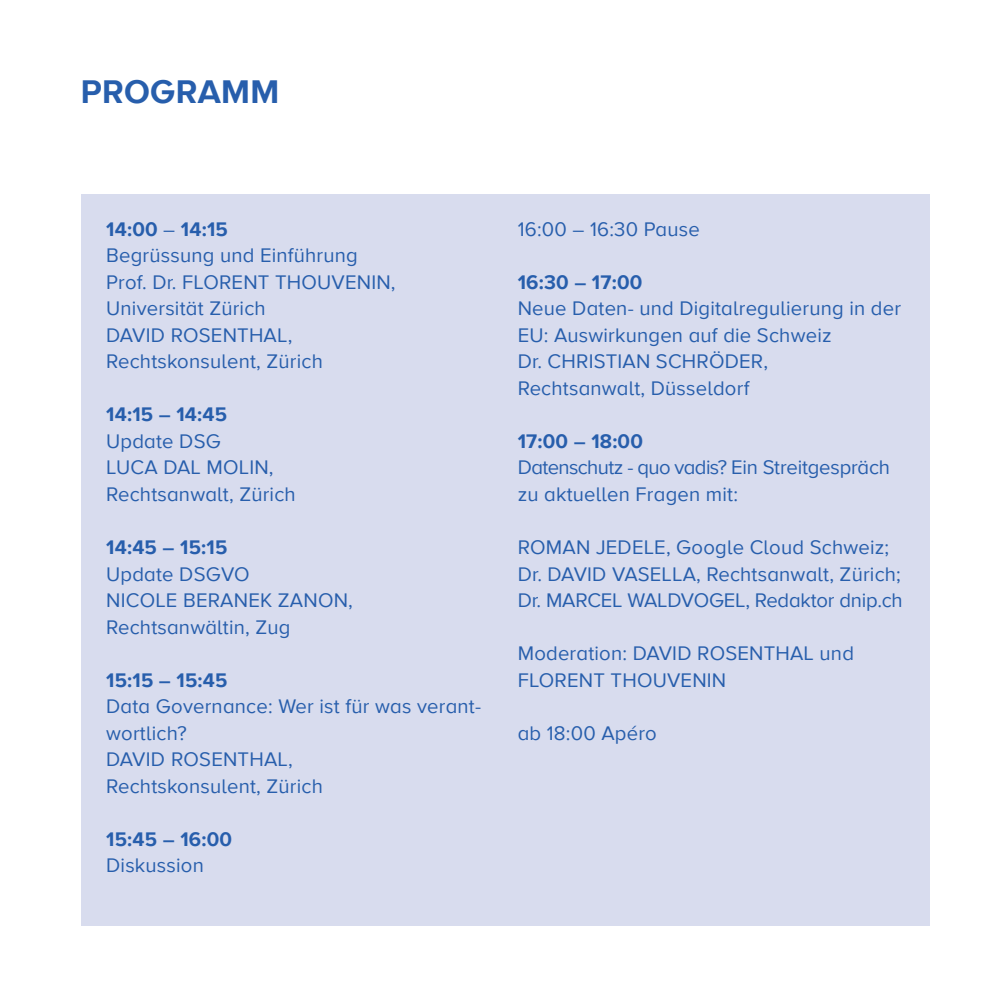
<style>
.page{position:relative;width:989px;height:1002px;background:#fff}
.page>*{position:absolute;margin:0;border:0;box-sizing:border-box;transform-origin:0 0}
.t1{font:700 33.75px "Proxima Nova A";letter-spacing:.01em;color:#275eac}
.t2{font:20.25px/26.6px "Proxima Nova A";letter-spacing:.01em;color:#275eac}
.t3{font:20.25px/26.6px "Proxima Nova A";letter-spacing:-.01em;color:#275eac}
.t4{font:700 20.25px "Proxima Nova A";letter-spacing:.01em;color:#275eac}
.s1{font-weight:400}
</style>
<div class="page">
<div style="left:81px;top:194px;width:848px;height:731px;background:#d8dcee"></div>
<p class="t1" style="left:81px;top:67px;width:200px">PROGRAMM</p>
<p class="t4" style="left:106px;top:214px;width:123px">14:00 <span class="s1">–</span> 14:15</p>
<p class="t2" style="left:106px;top:241px;width:253px">Begrüssung und Einführung</p>
<p class="t2" style="left:106px;top:268px;width:291px">Prof. Dr. FLORENT THOUVENIN,</p>
<p class="t2" style="left:106px;top:294px;width:161px">Universität Zürich</p>
<p class="t2" style="left:106px;top:321px;width:218px">DAVID ROSENTHAL,<br>Rechtskonsulent, Zürich</p>
<p class="t4" style="left:106px;top:399px;width:122px">14:15 – 14:45</p>
<p class="t2" style="left:106px;top:427px;width:169px">Update DSG<br>LUCA DAL MOLIN,</p>
<p class="t2" style="left:106px;top:480px;width:191px">Rechtsanwalt, Zürich</p>
<p class="t4" style="left:106px;top:532px;width:123px">14:45 – 15:15</p>
<p class="t2" style="left:106px;top:559px;width:145px">Update DSGVO</p>
<p class="t2" style="left:106px;top:586px;width:248px">NICOLE BERANEK ZANON,<br>Rechtsanwältin, Zug</p>
<p class="t4" style="left:106px;top:664px;width:123px">15:15 – 15:45</p>
<p class="t2" style="left:106px;top:692px;width:376px">Data Governance: Wer ist für was verant&shy;wortlich?</p>
<p class="t2" style="left:106px;top:745px;width:218px">DAVID ROSENTHAL,<br>Rechtskonsulent, Zürich</p>
<p class="t4" style="left:106px;top:823px;width:127px">15:45 – 16:00</p>
<p class="t2" style="left:106px;top:851px;width:99px">Diskussion</p>
<p class="t2" style="left:518px;top:215px;width:184px">16:00 – 16:30 Pause</p>
<p class="t4" style="left:518px;top:267px;width:126px">16:30 – 17:00</p>
<p class="t2" style="left:518px;top:294px;width:385px">Neue Daten- und Digitalregulierung in der<br>EU: Auswirkungen auf die Schweiz<br>Dr. CHRISTIAN SCHRÖDER,</p>
<p class="t2" style="left:518px;top:374px;width:233px">Rechtsanwalt, Düsseldorf</p>
<p class="t4" style="left:518px;top:426px;width:127px">17:00 – 18:00</p>
<p class="t3" style="left:518px;top:453px;width:374px">Datenschutz - quo vadis? Ein Streitgespräch zu aktuellen Fragen mit:</p>
<p class="t2" style="left:518px;top:533px;width:373px">ROMAN JEDELE, Google Cloud Schweiz;</p>
<p class="t2" style="left:518px;top:559px;width:385px">Dr. DAVID VASELLA, Rechtsanwalt, Zürich;</p>
<p class="t3" style="left:518px;top:586px;width:386px">Dr. MARCEL WALDVOGEL, Redaktor dnip.ch</p>
<p class="t2" style="left:518px;top:639px;width:338px">Moderation: DAVID ROSENTHAL und<br>FLORENT THOUVENIN</p>
<p class="t2" style="left:518px;top:718px;width:141px">ab 18:00 Apéro</p>
</div>
